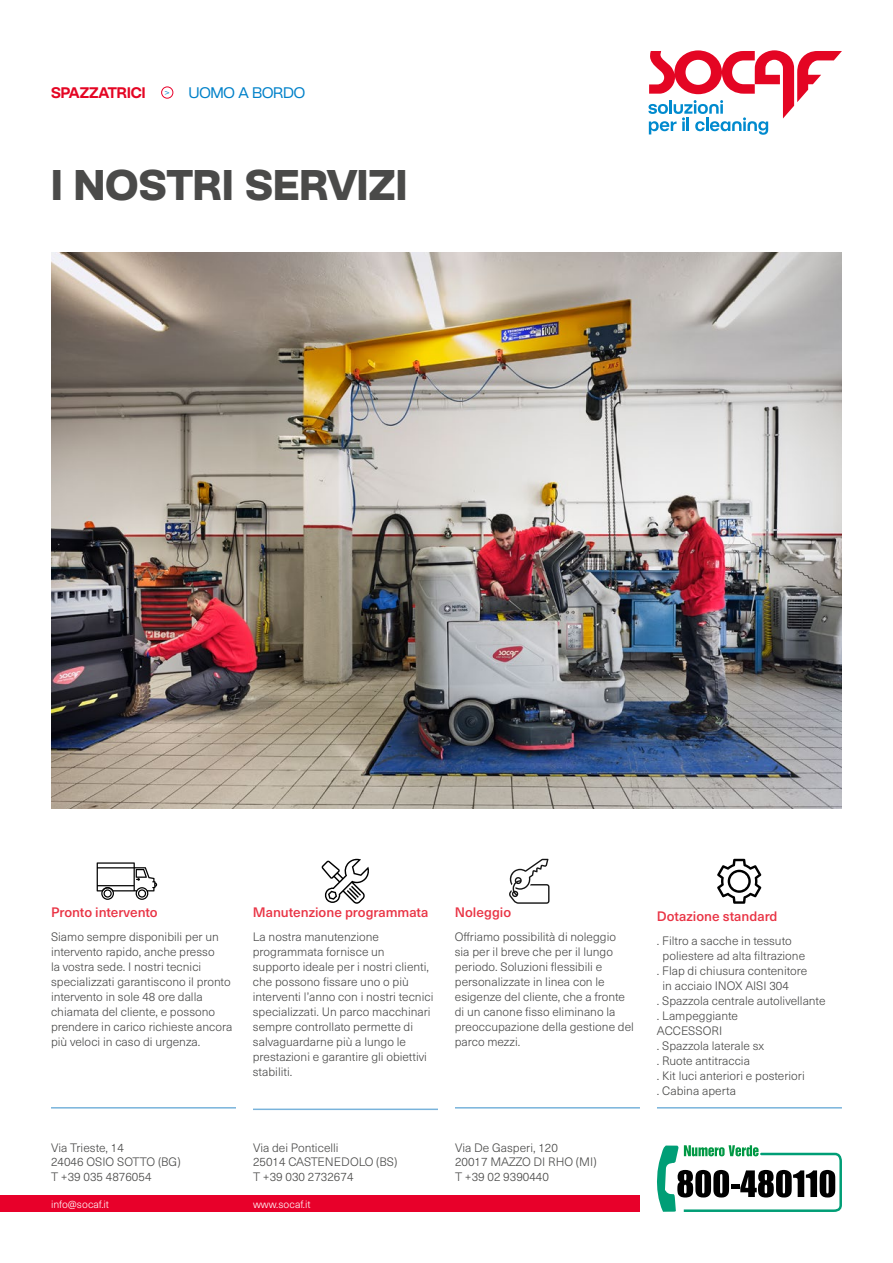
<style>
.page{position:relative;width:893px;height:1263px;background:#fff}
.page>*{position:absolute;margin:0;border:0;box-sizing:border-box;transform-origin:0 0}
.t1{font:700 42px "BC Novatica CYR";color:#4a4a49}
.t2{font:600 15px "BC Novatica CYR";color:#e40523}
.t3{font:15px "BC Novatica CYR";color:#0081c9}
.t4{font:500 13.5px "Neue Haas Unica W1 G";color:#e93445}
.t5{font:300 12px/15px "Neue Haas Unica W1 G";color:#4a4a49}
.t6{font:300 10.5px "Neue Haas Unica W1 G";color:#fff}
.s1{font-weight:300;font-size:9px}
</style>
<div class="page">
<svg style="left:648px;top:50px;width:194px;height:85px"></svg>
<hr style="left:51px;top:1107px;width:185px;height:1px;background:#79b3db">
<hr style="left:253px;top:1108px;width:185px;height:2px;background:#79b3db">
<hr style="left:455px;top:1107px;width:185px;height:1px;background:#79b3db">
<hr style="left:657px;top:1107px;width:185px;height:1px;background:#79b3db">
<div style="left:0;top:1195px;width:640px;height:17px;background:#e8002a"></div>
<svg style="left:657px;top:1145px;width:185px;height:67px"></svg>
<div style="left:161px;top:87px;width:12px;height:11px;border:1px solid #e8002a;border-radius:50%"></div>
<img style="left:51px;top:252px;width:791px;height:556px">
<svg style="left:97px;top:863px;width:60px;height:37px"></svg>
<svg style="left:322px;top:859px;width:47px;height:45px"></svg>
<svg style="left:509px;top:859px;width:40px;height:45px"></svg>
<svg style="left:717px;top:859px;width:44px;height:45px"></svg>
<p class="t2" style="left:51px;top:83px;width:96px">SPAZZATRICI</p>
<p class="t3" style="left:165px;top:83px;width:142px"><span class="s1">&gt;</span> UOMO A BORDO</p>
<h1 class="t1" style="left:51px;top:158px;width:358px">I NOSTRI SERVIZI</h1>
<p class="t4" style="left:51px;top:902px;width:108px">Pronto intervento</p>
<p class="t5" style="left:51px;top:929px;width:183px">Siamo sempre disponibili per un intervento rapido, anche presso<br>la vostra sede. I nostri tecnici specializzati garantiscono il pronto intervento in sole 48 ore dalla chiamata del cliente, e possono prendere in carico richieste ancora più veloci in caso di urgenza.</p>
<p class="t4" style="left:253px;top:902px;width:177px">Manutenzione programmata</p>
<p class="t5" style="left:253px;top:929px;width:182px">La nostra manutenzione programmata fornisce un supporto ideale per i nostri clienti, che possono fissare uno o più interventi l’anno con i nostri tecnici specializzati. Un parco macchinari sempre controllato permette di salvaguardarne più a lungo le prestazioni e garantire gli obiettivi stabiliti.</p>
<p class="t4" style="left:455px;top:902px;width:58px">Noleggio</p>
<p class="t5" style="left:455px;top:929px;width:181px">Offriamo possibilità di noleggio<br>sia per il breve che per il lungo periodo. Soluzioni flessibili e personalizzate in linea con le esigenze del cliente, che a fronte di un canone fisso eliminano la preoccupazione della gestione del parco mezzi.</p>
<p class="t5" style="left:51px;top:1140px;width:131px;line-height:14.4px">Via Trieste, 14<br>24046 OSIO SOTTO (BG)<br>T +39 035 4876054</p>
<p class="t5" style="left:253px;top:1140px;width:146px;line-height:14.4px">Via dei Ponticelli<br>25014 CASTENEDOLO (BS)<br>T +39 030 2732674</p>
<p class="t5" style="left:455px;top:1140px;width:143px;line-height:14.4px">Via De Gasperi, 120<br>20017 MAZZO DI RHO (MI)<br>T +39 02 9390440</p>
<p class="t6" style="left:51px;top:1197px;width:60px">info@socaf.it</p>
<p class="t6" style="left:253px;top:1197px;width:59px">www.socaf.it</p>
<p class="t4" style="left:657px;top:906px;width:122px">Dotazione standard</p>
<p class="t5" style="left:657px;top:933px;width:136px">. Filtro a sacche in tessuto</p>
<p class="t5" style="left:662px;top:948px;width:144px">poliestere ad alta filtrazione</p>
<p class="t5" style="left:657px;top:963px;width:152px">. Flap di chiusura contenitore</p>
<p class="t5" style="left:662px;top:978px;width:128px">in acciaio INOX AISI 304</p>
<p class="t5" style="left:657px;top:993px;width:170px">. Spazzola centrale autolivellante</p>
<p class="t5" style="left:657px;top:1008px;width:83px">. Lampeggiante</p>
<p class="t5" style="left:657px;top:1023px;width:67px">ACCESSORI</p>
<p class="t5" style="left:657px;top:1038px;width:109px">. Spazzola laterale sx</p>
<p class="t5" style="left:657px;top:1053px;width:95px">. Ruote antitraccia</p>
<p class="t5" style="left:657px;top:1068px;width:149px">. Kit luci anteriori e posteriori</p>
<p class="t5" style="left:657px;top:1083px;width:80px">. Cabina aperta</p>
</div>
